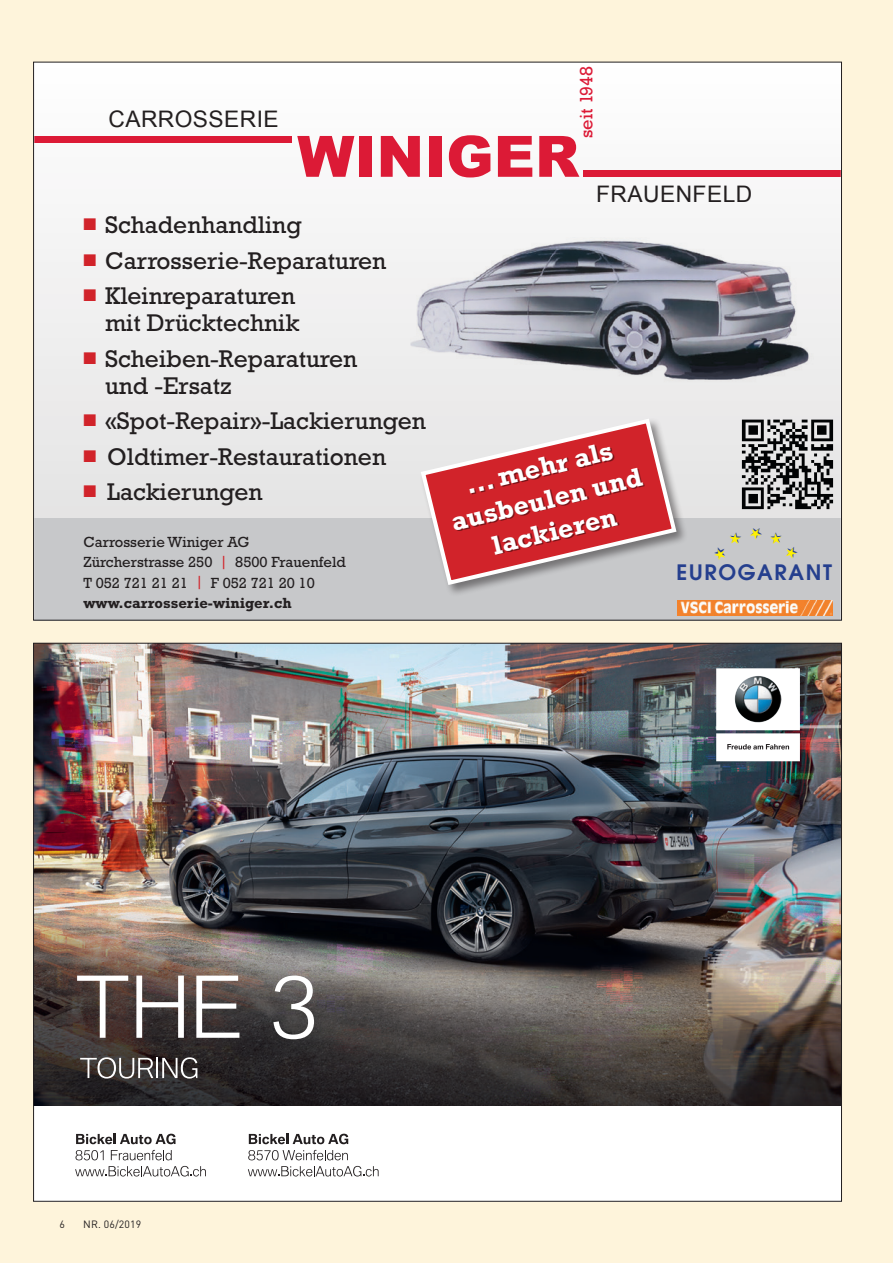
<style>
.page{position:relative;width:893px;height:1263px;background:#fef4db}
.page>*{position:absolute;margin:0;border:0;box-sizing:border-box;transform-origin:0 0}
.t1{font:900 57px "Arial";color:#dc1a36}
.t2{font:700 27px/32.4px "Rockwell";color:#fff;text-align:center}
.t3{font:24.6px/27.2px "Rockwell";color:#231f20;text-align:right}
.t4{font:22.8px "Arial";letter-spacing:.02em;color:#231f20}
.t5{font:600 21.15px "Avant Garde";letter-spacing:.08em;color:#253f8e}
.t6{font:18.15px "Rockwell";color:#dc1a36}
.t7{font:15px/20.4px "Rockwell";color:#231f20}
.t8{font:10.5px "DIN Pro";letter-spacing:.01em;color:#231f20}
.s1{color:#d1232a}
.s2{font-weight:700}
</style>
<div class="page">
<div style="left:34px;top:643px;width:807px;height:558px;background:#fff"></div>
<svg style="left:76px;top:1134px;width:100px;height:10px"></svg>
<svg style="left:75px;top:1150px;width:29px;height:10px"></svg>
<svg style="left:111px;top:1150px;width:61px;height:10px"></svg>
<svg style="left:75px;top:1166px;width:131px;height:10px"></svg>
<svg style="left:249px;top:1134px;width:99px;height:10px"></svg>
<svg style="left:248px;top:1150px;width:100px;height:10px"></svg>
<svg style="left:248px;top:1166px;width:131px;height:10px"></svg>
<img style="left:35px;top:645px;width:805px;height:461px">
<svg style="left:716px;top:668px;width:84px;height:93px"></svg>
<svg style="left:77px;top:975px;width:51px;height:63px"></svg>
<svg style="left:136px;top:975px;width:48px;height:63px"></svg>
<svg style="left:196px;top:975px;width:43px;height:63px"></svg>
<svg style="left:273px;top:975px;width:41px;height:64px"></svg>
<svg style="left:80px;top:1057px;width:73px;height:21px;background:#696462"></svg>
<hr style="left:156px;top:1058px;width:2px;height:20px;background:#fff">
<svg style="left:162px;top:1057px;width:35px;height:21px"></svg>
<svg style="left:35px;top:64px;width:805px;height:555px;background:#dbd0d2"></svg>
<svg style="left:713px;top:531px;width:29px;height:28px"></svg>
<svg style="left:750px;top:525px;width:14px;height:15px"></svg>
<svg style="left:770px;top:531px;width:29px;height:28px"></svg>
<p class="t4" style="left:108px;top:104px;width:172px">CARROSSERIE</p>
<p class="t6" style="left:576px;top:138px;width:73px;rotate:-90deg">seit 1948</p>
<p class="t1" style="left:297px;top:115px;width:283px">WINIGER</p>
<p class="t4" style="left:596px;top:179px;width:157px">FRAUENFELD</p>
<p class="t3" style="left:83px;top:211px;width:220px"><span class="s1">■</span> Schadenhandling</p>
<p class="t3" style="left:83px;top:247px;width:304px"><span class="s1">■</span> Carrosserie-Reparaturen</p>
<p class="t3" style="left:83px;top:282px;width:217px"><span class="s1">■</span> Kleinreparaturen mit Drücktechnik</p>
<p class="t3" style="left:105px;top:345px;width:254px;text-align:left;text-indent:-22px"><span class="s1">■</span> Scheiben-Reparaturen und -Ersatz</p>
<p class="t3" style="left:83px;top:407px;width:344px"><span class="s1">■</span> «Spot-Repair»-Lackierungen</p>
<p class="t3" style="left:83px;top:443px;width:304px"><span class="s1">■</span> Oldtimer-Restaurationen</p>
<p class="t3" style="left:83px;top:478px;width:181px"><span class="s1">■</span> Lackierungen</p>
<p class="t7" style="left:83px;top:532px;width:264px">Carrosserie Winiger AG<br>Zürcherstrasse 250 <span class="s1">|</span> 8500 Frauenfeld<br>T 052 721 21 21 <span class="s1">|</span> F 052 721 20 10 <span class="s2">www.carrosserie-winiger.ch</span></p>
<p class="t2" style="left:441px;top:473px;width:197px;rotate:-13deg">... mehr als ausbeulen und lackieren</p>
<p class="t5" style="left:676px;top:559px;width:157px">EUROGARANT</p>
<p class="t8" style="left:60px;top:1216px;width:7px">6</p>
<p class="t8" style="left:83px;top:1216px;width:59px">NR. 06/2019</p>
</div>
